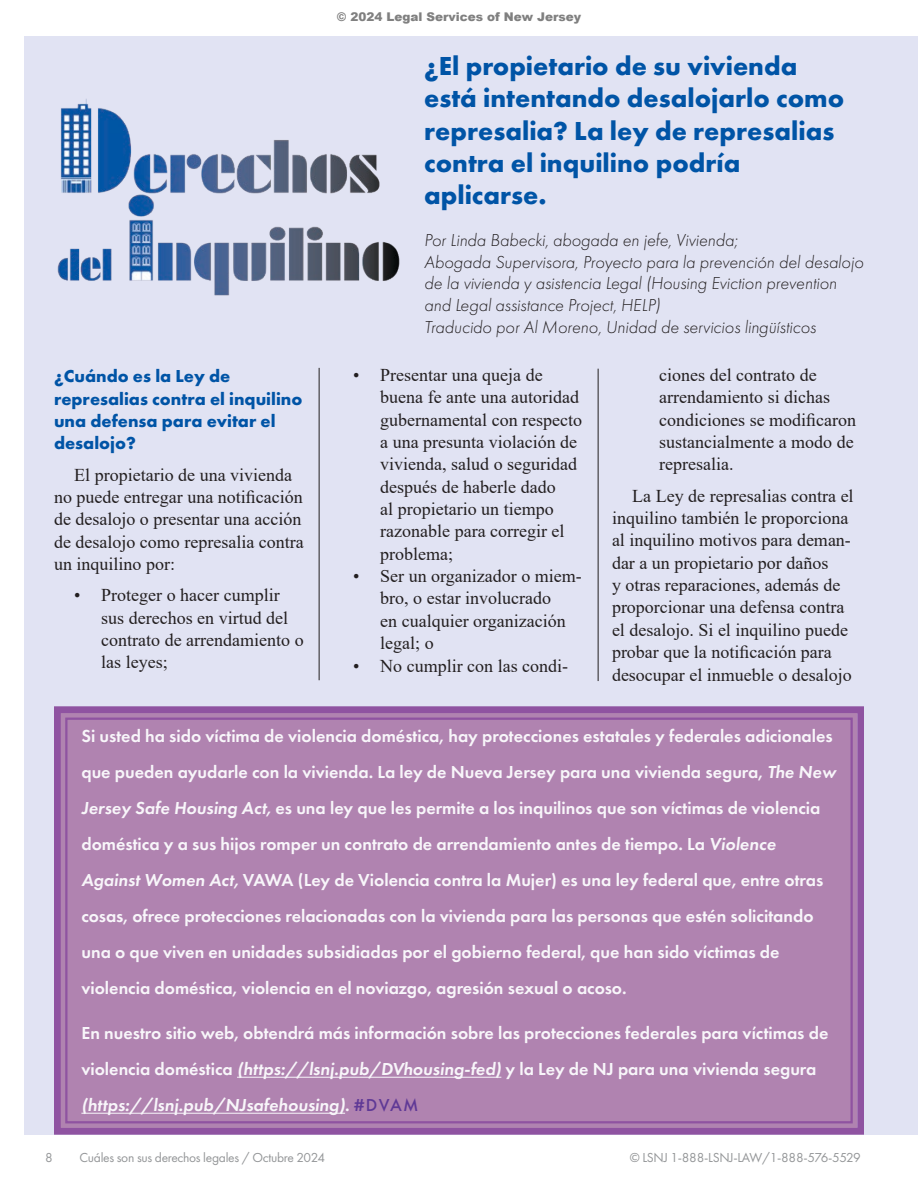
<style>
.page{position:relative;width:918px;height:1188px;background:#fff}
.page>*{position:absolute;margin:0;border:0;box-sizing:border-box;transform-origin:0 0}
.t1{font:700 27px/32.4px "Futura PT";color:#0054a6}
.t2{font:18px/22.4px "Times New Roman";color:#231f20}
.t3{font:600 18px/36px "Futura PT";color:#f8f6fa}
.t4{font:italic 300 18px/21.6px "Futura PT";color:#231f20}
.t5{font:700 18px/22.4px "Futura PT";color:#0054a6}
.t6{font:13.5px "Futura PT";letter-spacing:-.02em;color:#949698}
.t7{font:900 12px "Arial";color:#808080}
.s1{font-style:italic}
.s2{font-weight:500;color:#5f3996}
</style>
<div class="page">
<div style="left:25px;top:37px;width:893px;height:1098px;background:#e1e3f3"></div>
<img style="left:57px;top:99px;width:343px;height:197px">
<hr style="left:319px;top:368px;width:1px;height:312px;background:#231f20">
<hr style="left:598px;top:369px;width:1px;height:312px;background:#231f20">
<div style="left:54px;top:706px;width:810px;height:429px;background:#b083b0"></div>
<div style="left:65px;top:718px;width:788px;height:405px;border:2px solid #8f53a1"></div>
<hr style="left:237px;top:1077px;width:264px;height:1px;background:#f8f6fa">
<hr style="left:81px;top:1113px;width:264px;height:1px;background:#f8f6fa">
<p class="t5" style="left:54px;top:365px;width:250px">¿Cuándo es la Ley de represalias contra el inquilino una defensa para evitar el desalojo?</p>
<p class="t2" style="left:54px;top:463px;width:251px;text-indent:20px">El propietario de una vivienda no puede entregar una notificación de desalojo o presentar una acción de desalojo como represalia contra un inquilino por:</p>
<p class="t2" style="left:101px;top:584px;width:204px;text-indent:-27px">• Proteger o hacer cumplir sus derechos en virtud del contrato de arrendamiento o las leyes;</p>
<p class="t7" style="left:337px;top:8px;width:246px">© 2024 Legal Services of New Jersey</p>
<h1 class="t1" style="left:424px;top:49px;width:422px">¿El propietario de su vivienda está intentando desalojarlo como represalia? La ley de represalias contra el inquilino podría aplicarse.</h1>
<p class="t4" style="left:424px;top:230px;width:441px">Por Linda Babecki, abogada en jefe, Vivienda;<br>Abogada Supervisora, Proyecto para la prevención del desalojo de la vivienda y asistencia Legal (Housing Eviction prevention and Legal assistance Project, HELP)<br>Traducido por Al Moreno, Unidad de servicios lingüísticos</p>
<p class="t2" style="left:380px;top:363px;width:203px;text-indent:-27px">• Presentar una queja de buena fe ante una autoridad gubernamental con respecto a una presunta violación de vivienda, salud o seguridad después de haberle dado<br>al propietario un tiempo razonable para corregir el problema;</p>
<p class="t2" style="left:380px;top:564px;width:203px;text-indent:-27px">• Ser un organizador o miem&shy;bro, o estar involucrado<br>en cualquier organización legal; o</p>
<p class="t2" style="left:353px;top:654px;width:216px">• No cumplir con las condi-</p>
<p class="t2" style="left:659px;top:363px;width:198px">ciones del contrato de arrendamiento si dichas condiciones se modificaron sustancialmente a modo de represalia.</p>
<p class="t2" style="left:612px;top:484px;width:243px;text-indent:20px">La Ley de represalias contra el inquilino también le proporciona al inquilino motivos para deman&shy;dar a un propietario por daños<br>y otras reparaciones, además de proporcionar una defensa contra el desalojo. Si el inquilino puede probar que la notificación para desocupar el inmueble o desalojo</p>
<p class="t6" style="left:45px;top:1149px;width:9px">8</p>
<p class="t3" style="left:81px;top:718px;width:756px">Si usted ha sido víctima de violencia doméstica, hay protecciones estatales y federales adicionales que pueden ayudarle con la vivienda. La ley de Nueva Jersey para una vivienda segura, <span class="s1">The New Jersey Safe Housing Act,</span> es una ley que les permite a los inquilinos que son víctimas de violencia doméstica y a sus hijos romper un contrato de arrendamiento antes de tiempo. La <span class="s1">Violence Against Women Act,</span> VAWA (Ley de Violencia contra la Mujer) es una ley federal que, entre otras cosas, ofrece protecciones relacionadas con la vivienda para las personas que estén solicitando una o que viven en unidades subsidiadas por el gobierno federal, que han sido víctimas de violencia doméstica, violencia en el noviazgo, agresión sexual o acoso.</p>
<p class="t3" style="left:81px;top:1015px;width:749px">En nuestro sitio web, obtendrá más información sobre las protecciones federales para víctimas de violencia doméstica <span class="s1">(https://lsnj.pub/DVhousing-fed)</span> y la Ley de NJ para una vivienda segura <span class="s1">(https://lsnj.pub/NJsafehousing)</span>. <span class="s2">#DVAM</span></p>
<p class="t6" style="left:79px;top:1149px;width:247px">Cuáles son sus derechos legales / Octubre 2024</p>
<p class="t6" style="left:630px;top:1149px;width:233px">© LSNJ 1-888-LSNJ-LAW/1-888-576-5529</p>
</div>
